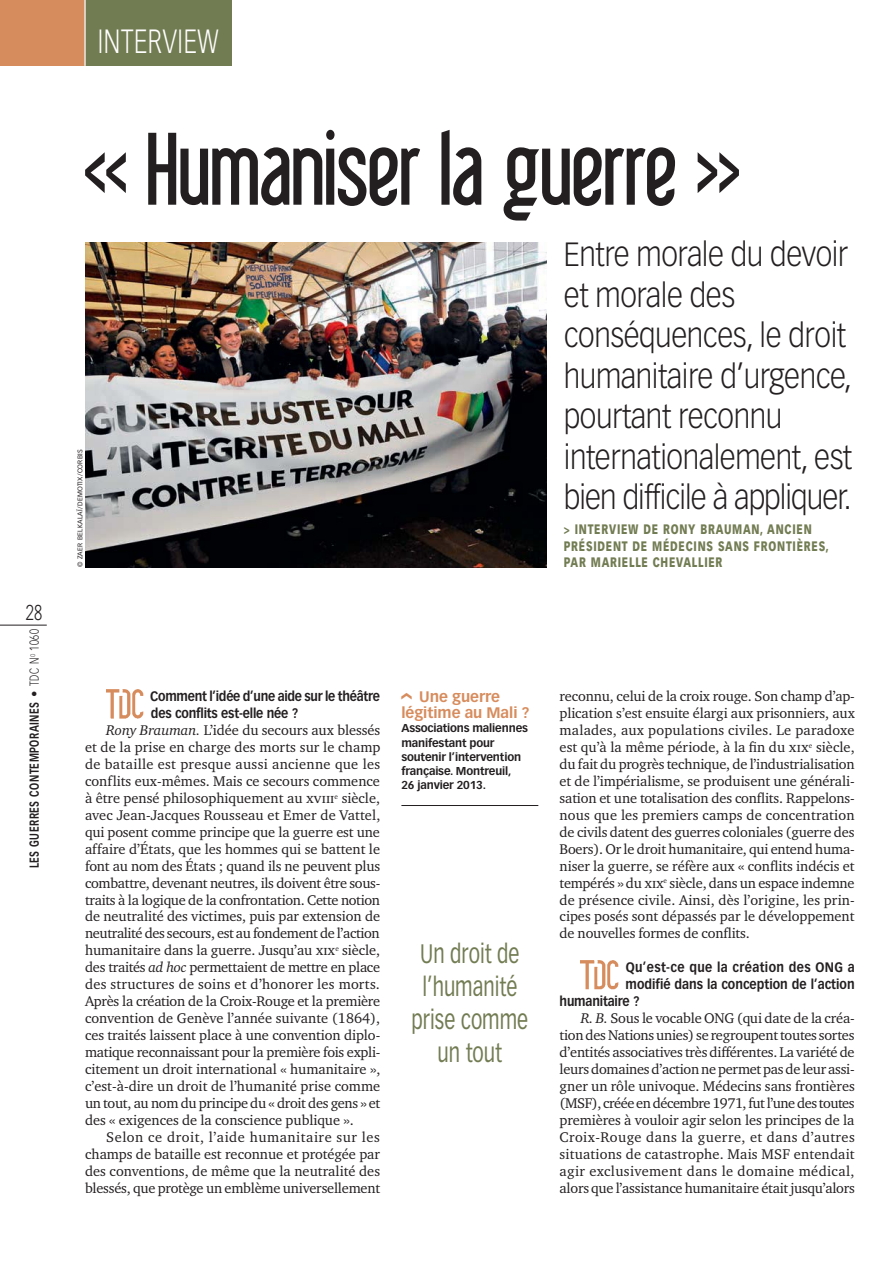
<style>
.page{position:relative;width:893px;height:1263px;background:#fff}
.page>*{position:absolute;margin:0;border:0;box-sizing:border-box;transform-origin:0 0}
.t1{font:90px "Libel Suit";color:#231f20}
.t2{font:300 33px/40.5px "Vectora LT Std";letter-spacing:-.015em;color:#231f20;scale:.9 1}
.t3{font:300 33px "Vectora LT Std";letter-spacing:.025em;color:#fff;scale:.75 1}
.t4{font:26.25px/33px "Vectora LT Std";color:#727c53;text-align:center;scale:.75 1}
.t5{font:300 21px "Vectora LT Std";color:#231f20;scale:.75 1}
.t6{font:700 15px/16px "Vectora LT Std";letter-spacing:-.005em;color:#d78c5d}
.t7{font:14.4px/17px "Charter ITC Pro";letter-spacing:-.01em;color:#231f20;text-align:justify}
.t8{font:700 13.5px/17px "Vectora LT Std";letter-spacing:-.015em;color:#231f20;scale:.9 1}
.t9{font:900 13.5px/16.5px "Vectora LT Std";letter-spacing:.075em;color:#727c53;scale:.75 1}
.t10{font:700 13.5px "Vectora LT Std";letter-spacing:.03em;color:#231f20;scale:.9 1}
.t11{font:700 12.75px "Vectora LT Std";letter-spacing:.05em;color:#231f20;scale:.75 1}
.t12{font:700 11.25px/14.2px "Vectora LT Std";letter-spacing:-.015em;color:#231f20}
.t13{font:6.75px "Vectora LT Std";letter-spacing:.04em;color:#231f20}
.s1{font-weight:300}
.s2{font-style:italic}
</style>
<div class="page">
<div style="left:0;top:0;width:85px;height:66px;background:#d78c5d"></div>
<div style="left:85px;top:0;width:146px;height:66px;background:#727c53"></div>
<hr style="left:84px;top:0;width:2px;height:66px;background:#fff">
<hr style="left:0;top:625px;width:47px;height:1px;background:#231f20">
<img style="left:106px;top:689px;width:38px;height:30px">
<img style="left:581px;top:960px;width:38px;height:30px">
<img style="left:85px;top:242px;width:462px;height:325px">
<hr style="left:401px;top:805px;width:137px;height:1px;background:#231f20">
<h3 class="t5" style="left:26px;top:602px;width:23px">28</h3>
<p class="t11" style="left:28px;top:868px;width:320px;rotate:-90deg">LES GUERRES CONTEMPORAINES <span class="s1">• TDC N</span><sup>O</sup> <span class="s1">1060</span></p>
<h2 class="t3" style="left:98px;top:25px;width:163px">INTERVIEW</h2>
<h1 class="t1" style="left:85px;top:130px;width:655px">&lt;&lt; Humaniser la guerre &gt;&gt;</h1>
<h2 class="t2" style="left:564px;top:237px;width:322px">Entre morale du devoir et morale des conséquences, le droit humanitaire d’urgence, pourtant reconnu internationalement, est bien difficile à appliquer.</h2>
<p class="t9" style="left:564px;top:522px;width:355px">&gt; INTERVIEW DE RONY BRAUMAN, ANCIEN<br>PRÉSIDENT DE MÉDECINS SANS FRONTIÈRES,<br>PAR MARIELLE CHEVALLIER</p>
<p class="t13" style="left:77px;top:567px;width:119px;rotate:-90deg">© ZAER BELKALAÏ/DEMOTIX/CORBIS</p>
<p class="t8" style="left:150px;top:689px;width:257px">Comment l’idée d’une aide sur le théâtre des conflits est-elle née ?</p>
<p class="t7" style="left:85px;top:722px;width:297px;text-indent:21px"><span class="s2">Rony Brauman.</span> L’idée du secours aux blessés et de la prise en charge des morts sur le champ de bataille est presque aussi ancienne que les conflits eux-mêmes. Mais ce secours commence à être pensé philosophiquement au xviii<sup>e</sup> siècle, avec Jean-Jacques Rousseau et Emer de Vattel, qui posent comme principe que la guerre est une affaire d’États, que les hommes qui se battent le font au nom des États ; quand ils ne peuvent plus combattre, devenant neutres, ils doivent être sous&shy;traits à la logique de la confrontation. Cette notion de neutralité des victimes, puis par extension de neutralité des secours, est au fondement de l’action humanitaire dans la guerre. Jusqu’au xix<sup>e</sup> siècle, des traités <span class="s2">ad hoc</span> permettaient de mettre en place des structures de soins et d’honorer les morts.<br>Après la création de la Croix-Rouge et la première convention de Genève l’année suivante (1864), ces traités laissent place à une convention diplo&shy;matique reconnaissant pour la première fois expli&shy;citement un droit international « humanitaire », c’est-à-dire un droit de l’humanité prise comme un tout, au nom du principe du « droit des gens » et des « exigences de la conscience publique ».</p>
<p class="t7" style="left:85px;top:1129px;width:297px;text-indent:21px">Selon ce droit, l’aide humanitaire sur les champs de bataille est reconnue et protégée par des conventions, de même que la neutralité des blessés, que protège un emblème universellement</p>
<p class="t6" style="left:401px;top:689px;width:130px;text-indent:18px">Une guerre légitime au Mali ?</p>
<p class="t12" style="left:401px;top:722px;width:128px">Associations maliennes manifestant pour soutenir l’intervention française. Montreuil,<br>26 janvier 2013.</p>
<h3 class="t4" style="left:412px;top:939px;width:157px">Un droit de l’humanité prise comme un tout</h3>
<p class="t7" style="left:560px;top:688px;width:297px">reconnu, celui de la croix rouge. Son champ d’ap&shy;plication s’est ensuite élargi aux prisonniers, aux malades, aux populations civiles. Le paradoxe est qu’à la même période, à la fin du xix<sup>e</sup> siècle, du fait du progrès technique, de l’industrialisation et de l’impérialisme, se produisent une générali&shy;sation et une totalisation des conflits. Rappelons&shy;nous que les premiers camps de concentration de civils datent des guerres coloniales (guerre des Boers). Or le droit humanitaire, qui entend huma&shy;niser la guerre, se réfère aux « conflits indécis et tempérés » du xix<sup>e</sup> siècle, dans un espace indemne de présence civile. Ainsi, dès l’origine, les prin&shy;cipes posés sont dépassés par le développement de nouvelles formes de conflits.</p>
<p class="t10" style="left:626px;top:961px;width:256px">Qu’est-ce que la création des ONG a</p>
<p class="t8" style="left:625px;top:977px;width:256px">modifié dans la conception de l’action</p>
<p class="t8" style="left:560px;top:994px;width:90px">humanitaire ?</p>
<p class="t7" style="left:560px;top:1010px;width:297px;text-indent:21px"><span class="s2">R. B.</span> Sous le vocable ONG (qui date de la créa&shy;tion des Nations unies) se regroupent toutes sortes d’entités associatives très différentes. La variété de leurs domaines d’action ne permet pas de leur assi&shy;gner un rôle univoque. Médecins sans frontières (MSF), créée en décembre 1971, fut l’une des toutes premières à vouloir agir selon les principes de la Croix-Rouge dans la guerre, et dans d’autres situations de catastrophe. Mais MSF entendait agir exclusivement dans le domaine médical, alors que l’assistance humanitaire était jusqu’alors</p>
</div>
